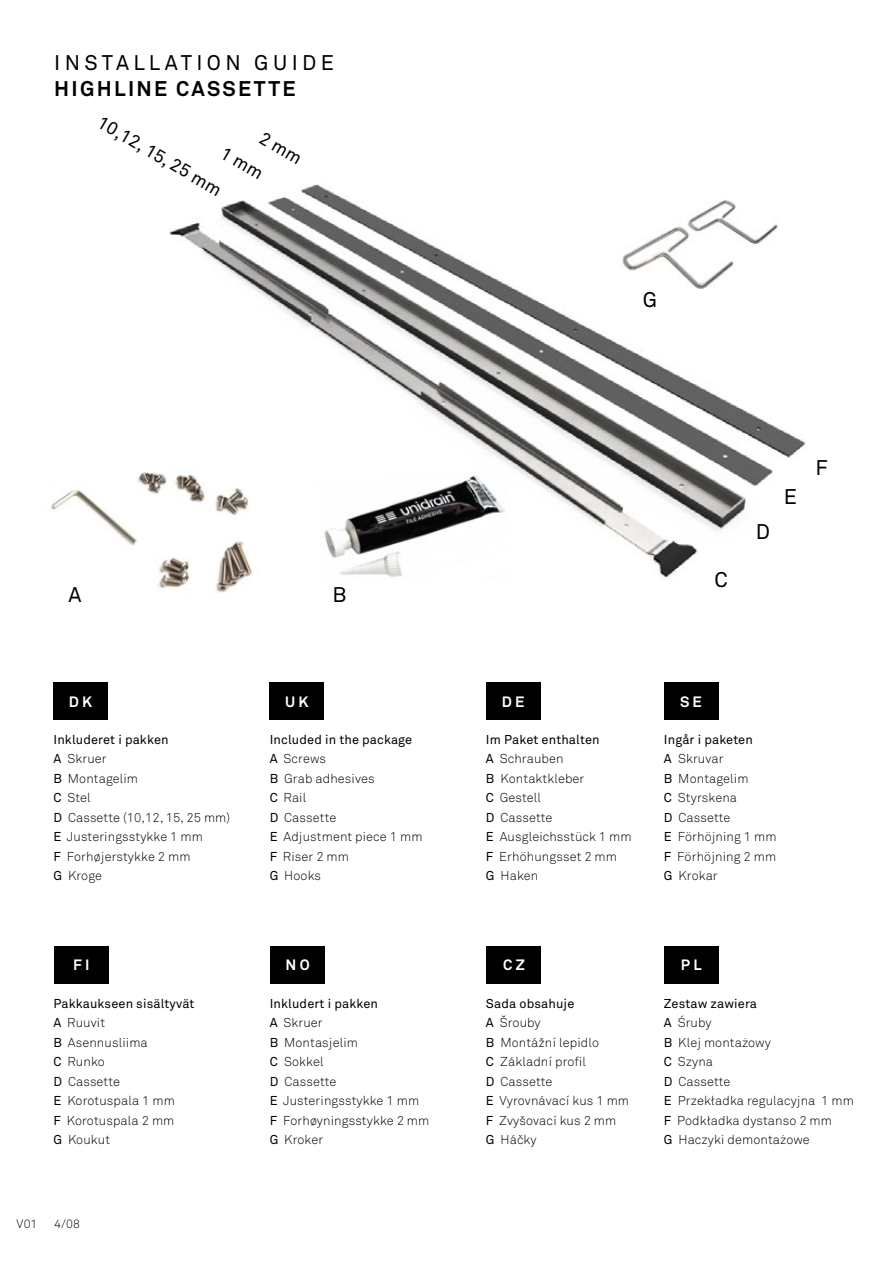
<style>
.page{position:relative;width:893px;height:1263px;background:#fff}
.page>*{position:absolute;margin:0;border:0;box-sizing:border-box;transform-origin:0 0}
.t1{font:21px "Akkurat Pro";letter-spacing:.21em;color:#000}
.t2{font:700 21px "Akkurat Pro";letter-spacing:.11em;color:#000}
.t3{font:18px/35.2px "Akkurat Pro";color:#000}
.t4{font:700 14.85px "Akkurat Pro";letter-spacing:.21em;color:#fff}
.t5{font:300 12.75px/19.5px "Akkurat Pro";letter-spacing:.01em;color:#000}
.t6{font:300 12px "Akkurat Pro";color:#000}
.s1{font-weight:400}
</style>
<div class="page">
<img style="left:51px;top:472px;width:189px;height:121px">
<img style="left:151px;top:184px;width:655px;height:397px">
<div style="left:270px;top:682px;width:54px;height:38px;background:#000"></div>
<div style="left:53px;top:682px;width:55px;height:38px;background:#000"></div>
<div style="left:54px;top:946px;width:55px;height:37px;background:#000"></div>
<div style="left:270px;top:946px;width:55px;height:37px;background:#000"></div>
<div style="left:487px;top:946px;width:54px;height:37px;background:#000"></div>
<div style="left:664px;top:682px;width:54px;height:38px;background:#000"></div>
<div style="left:486px;top:682px;width:54px;height:38px;background:#000"></div>
<img style="left:317px;top:469px;width:193px;height:112px">
<img style="left:619px;top:186px;width:159px;height:117px">
<div style="left:664px;top:946px;width:54px;height:37px;background:#000"></div>
<h1 class="t1" style="left:54px;top:51px;width:281px">INSTALLATION GUIDE</h1>
<h1 class="t2" style="left:54px;top:75px;width:243px">HIGHLINE CASSETTE</h1>
<h2 class="t3" style="left:125px;top:75px;width:169px;text-indent:122px;rotate:30deg">1 mm<br>10,12, 15, 25 mm</h2>
<h1 class="t1" style="left:643px;top:287px;width:16px">G</h1>
<h1 class="t1" style="left:68px;top:582px;width:15px">A</h1>
<h1 class="t1" style="left:333px;top:582px;width:16px">B</h1>
<h1 class="t1" style="left:715px;top:567px;width:15px">C</h1>
<h1 class="t1" style="left:756px;top:520px;width:16px">D</h1>
<h1 class="t1" style="left:784px;top:484px;width:15px">E</h1>
<h1 class="t1" style="left:815px;top:455px;width:14px">F</h1>
<p class="t4" style="left:69px;top:693px;width:25px">DK</p>
<p class="t5" style="left:53px;top:730px;width:178px"><span class="s1">Inkluderet i pakken<br>A</span> Skruer<br><span class="s1">B</span> Montagelim<br><span class="s1">C</span> Stel<br><span class="s1">D</span> Cassette (10,12, 15, 25 mm)<br><span class="s1">E</span> Justeringsstykke 1 mm<br><span class="s1">F</span> Forhøjerstykke 2 mm<br><span class="s1">G</span> Kroge</p>
<p class="t4" style="left:285px;top:693px;width:25px">UK</p>
<p class="t5" style="left:270px;top:730px;width:154px"><span class="s1">Included in the package<br>A</span> Screws<br><span class="s1">B</span> Grab adhesives<br><span class="s1">C</span> Rail<br><span class="s1">D</span> Cassette<br><span class="s1">E</span> Adjustment piece 1 mm<br><span class="s1">F</span> Riser 2 mm<br><span class="s1">G</span> Hooks</p>
<p class="t4" style="left:502px;top:693px;width:24px">DE</p>
<p class="t4" style="left:680px;top:693px;width:23px">SE</p>
<p class="t5" style="left:486px;top:730px;width:147px"><span class="s1">Im Paket enthalten<br>A</span> Schrauben<br><span class="s1">B</span> Kontaktkleber<br><span class="s1">C</span> Gestell<br><span class="s1">D</span> Cassette<br><span class="s1">E</span> Ausgleichsstück 1 mm<br><span class="s1">F</span> Erhöhungsset 2 mm<br><span class="s1">G</span> Haken</p>
<p class="t5" style="left:664px;top:730px;width:114px"><span class="s1">Ingår i paketen<br>A</span> Skruvar<br><span class="s1">B</span> Montagelim<br><span class="s1">C</span> Styrskena<br><span class="s1">D</span> Cassette<br><span class="s1">E</span> Förhöjning 1 mm<br><span class="s1">F</span> Förhöjning 2 mm<br><span class="s1">G</span> Krokar</p>
<p class="t4" style="left:73px;top:956px;width:18px">FI</p>
<p class="t4" style="left:286px;top:956px;width:25px">NO</p>
<p class="t4" style="left:503px;top:956px;width:23px">CZ</p>
<p class="t4" style="left:681px;top:956px;width:22px">PL</p>
<p class="t5" style="left:53px;top:994px;width:142px"><span class="s1">Pakkaukseen sisältyvät<br>A</span> Ruuvit<br><span class="s1">B</span> Asennusliima<br><span class="s1">C</span> Runko<br><span class="s1">D</span> Cassette<br><span class="s1">E</span> Korotuspala 1 mm<br><span class="s1">F</span> Korotuspala 2 mm<br><span class="s1">G</span> Koukut</p>
<p class="t5" style="left:270px;top:993px;width:161px"><span class="s1">Inkludert i pakken<br>A</span> Skruer<br><span class="s1">B</span> Montasjelim<br><span class="s1">C</span> Sokkel<br><span class="s1">D</span> Cassette<br><span class="s1">E</span> Justeringsstykke 1 mm<br><span class="s1">F</span> Forhøyningsstykke 2 mm<br><span class="s1">G</span> Kroker</p>
<p class="t5" style="left:486px;top:993px;width:145px"><span class="s1">Sada obsahuje<br>A</span> Šrouby<br><span class="s1">B</span> Montážní lepidlo<br><span class="s1">C</span> Základní profil<br><span class="s1">D</span> Cassette<br><span class="s1">E</span> Vyrovnávací kus 1 mm<br><span class="s1">F</span> Zvyšovací kus 2 mm<br><span class="s1">G</span> Háčky</p>
<p class="t6" style="left:17px;top:1217px;width:22px">V01</p>
<p class="t6" style="left:54px;top:1217px;width:27px">4/08</p>
<p class="t5" style="left:664px;top:994px;width:192px"><span class="s1">Zestaw zawiera<br>A</span> Śruby<br><span class="s1">B</span> Klej montażowy<br><span class="s1">C</span> Szyna<br><span class="s1">D</span> Cassette<br><span class="s1">E</span> Przekładka regulacyjna 1 mm<br><span class="s1">F</span> Podkładka dystanso 2 mm<br><span class="s1">G</span> Haczyki demontażowe</p>
</div>
